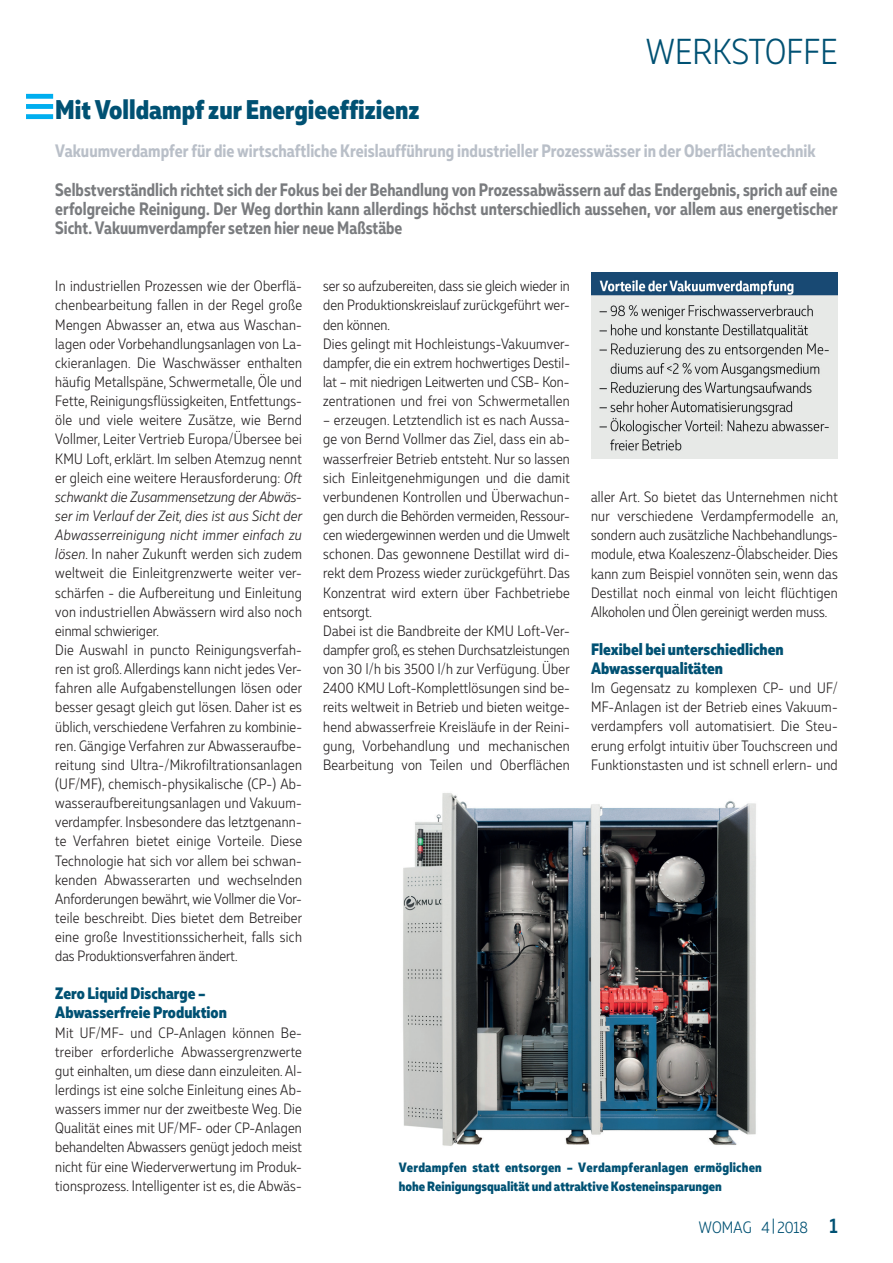
<style>
.page{position:relative;width:893px;height:1263px;background:#fff}
.page>*{position:absolute;margin:0;border:0;box-sizing:border-box;transform-origin:0 0}
.t1{font:300 36px "Muller Narrow";letter-spacing:.01em;color:#005173}
.t2{font:800 27px "Muller Narrow";color:#005173}
.t3{font:700 18px/19.2px "Muller Narrow";color:#7a7c7f;text-align:justify;scale:.94 1}
.t4{font:700 18px "Muller Narrow";color:#b9bfc8;scale:.96 1}
.t5{font:800 16.5px/19.2px "Muller Narrow";color:#005173}
.t6{font:300 16.5px "Muller Narrow";letter-spacing:.01em;color:#005173}
.t7{font:300 15px/19.2px "Muller Narrow";letter-spacing:.015em;color:#231f20}
.t8{font:800 13.5px/19.2px "Muller Narrow";color:#005173}
.s1{font-style:italic}
.s2{font-weight:500;font-size:21px}
</style>
<div class="page">
<div style="left:26px;top:94px;width:27px;height:5px;background:#00aeef"></div>
<div style="left:26px;top:114px;width:27px;height:5px;background:#00aeef"></div>
<div style="left:26px;top:104px;width:27px;height:5px;background:#00aeef"></div>
<img style="left:403px;top:793px;width:353px;height:353px">
<img style="left:591px;top:272px;width:247px;height:187px">
<h1 class="t1" style="left:646px;top:30px;width:193px">WERKSTOFFE</h1>
<h2 class="t2" style="left:55px;top:92px;width:366px">Mit Volldampf zur Energieeffizienz</h2>
<p class="t4" style="left:55px;top:140px;width:793px">Vakuumverdampfer für die wirtschaftliche Kreislaufführung industrieller Prozesswässer in der Oberflächentechnik</p>
<p class="t3" style="left:55px;top:180px;width:834px">Selbstverständlich richtet sich der Fokus bei der Behandlung von Prozessabwässern auf das Endergebnis, sprich auf eine erfolgreiche Reinigung. Der Weg dorthin kann allerdings höchst unterschiedlich aussehen, vor allem aus energetischer Sicht. Vakuumverdampfer setzen hier neue Maßstäbe</p>
<p class="t7" style="left:55px;top:276px;width:248px">In industriellen Prozessen wie der Oberflä&shy;chenbearbeitung fallen in der Regel große Mengen Abwasser an, etwa aus Waschan&shy;lagen oder Vorbehandlungsanlagen von La&shy;ckieranlagen. Die Waschwässer enthalten häufig Metallspäne, Schwermetalle, Öle und Fette, Reinigungsflüssigkeiten, Entfettungs&shy;öle und viele weitere Zusätze, wie Bernd Vollmer, Leiter Vertrieb Europa/Übersee bei KMU Loft, erklärt. Im selben Atemzug nennt er gleich eine weitere Herausforderung: <span class="s1">Oft schwankt die Zusammensetzung der Abwäs&shy;ser im Verlauf der Zeit, dies ist aus Sicht der Abwasserreinigung nicht immer einfach zu lösen</span>. In naher Zukunft werden sich zudem weltweit die Einleitgrenzwerte weiter ver&shy;schärfen - die Aufbereitung und Einleitung von industriellen Abwässern wird also noch einmal schwieriger.<br>Die Auswahl in puncto Reinigungsverfah&shy;ren ist groß. Allerdings kann nicht jedes Ver&shy;fahren alle Aufgabenstellungen lösen oder besser gesagt gleich gut lösen. Daher ist es üblich, verschiedene Verfahren zu kombinie&shy;ren. Gängige Verfahren zur Abwasseraufbe&shy;reitung sind Ultra-/Mikrofiltrationsanlagen (UF/MF), chemisch-physikalische (CP-) Ab&shy;wasseraufbereitungsanlagen und Vakuum&shy;verdampfer. Insbesondere das letztgenann&shy;te Verfahren bietet einige Vorteile. Diese Technologie hat sich vor allem bei schwan&shy;kenden Abwasserarten und wechselnden Anforderungen bewährt, wie Vollmer die Vor&shy;teile beschreibt. Dies bietet dem Betreiber eine große Investitionssicherheit, falls sich das Produktionsverfahren ändert.</p>
<p class="t5" style="left:55px;top:984px;width:173px">Zero Liquid Discharge –<br>Abwasserfreie Produktion</p>
<p class="t7" style="left:55px;top:1023px;width:248px;text-align:justify">Mit UF/MF- und CP-Anlagen können Be&shy;treiber erforderliche Abwassergrenzwerte gut einhalten, um diese dann einzuleiten. Al&shy;lerdings ist eine solche Einleitung eines Ab&shy;wassers immer nur der zweitbeste Weg. Die Qualität eines mit UF/MF- oder CP-Anlagen behandelten Abwassers genügt jedoch meist nicht für eine Wiederverwertung im Produk&shy;tionsprozess. Intelligenter ist es, die Abwäs-</p>
<p class="t7" style="left:323px;top:276px;width:248px">ser so aufzubereiten, dass sie gleich wieder in den Produktionskreislauf zurückgeführt wer&shy;den können.<br>Dies gelingt mit Hochleistungs-Vakuumver&shy;dampfer, die ein extrem hochwertiges Destil&shy;lat – mit niedrigen Leitwerten und CSB- Kon&shy;zentrationen und frei von Schwermetallen</p>
<p class="t7" style="left:323px;top:410px;width:248px">– erzeugen. Letztendlich ist es nach Aussa&shy;ge von Bernd Vollmer das Ziel, dass ein ab&shy;wasserfreier Betrieb entsteht. Nur so lassen sich Einleitgenehmigungen und die damit verbundenen Kontrollen und Überwachun&shy;gen durch die Behörden vermeiden, Ressour&shy;cen wiedergewinnen werden und die Umwelt schonen. Das gewonnene Destillat wird di&shy;rekt dem Prozess wieder zurückgeführt. Das Konzentrat wird extern über Fachbetriebe entsorgt.<br>Dabei ist die Bandbreite der KMU Loft-Ver&shy;dampfer groß, es stehen Durchsatzleistungen von 30 l/h bis 3500 l/h zur Verfügung. Über 2400 KMU Loft-Komplettlösungen sind be&shy;reits weltweit in Betrieb und bieten weitge&shy;hend abwasserfreie Kreisläufe in der Reini&shy;gung, Vorbehandlung und mechanischen Bearbeitung von Teilen und Oberflächen</p>
<p class="t7" style="left:591px;top:487px;width:249px;text-align:justify">aller Art. So bietet das Unternehmen nicht nur verschiedene Verdampfermodelle an, sondern auch zusätzliche Nachbehandlungs&shy;module, etwa Koaleszenz-Ölabscheider. Dies kann zum Beispiel vonnöten sein, wenn das Destillat noch einmal von leicht flüchtigen Alkoholen und Ölen gereinigt werden muss.</p>
<p class="t5" style="left:591px;top:640px;width:194px">Flexibel bei unterschiedlichen<br>Abwasserqualitäten</p>
<p class="t7" style="left:591px;top:678px;width:248px;text-align:justify">Im Gegensatz zu komplexen CP- und UF/ MF-Anlagen ist der Betrieb eines Vakuum&shy;verdampfers voll automatisiert. Die Steu&shy;erung erfolgt intuitiv über Touchscreen und Funktionstasten und ist schnell erlern- und</p>
<p class="t8" style="left:399px;top:1157px;width:365px">Verdampfen statt entsorgen – Verdampferanlagen ermöglichen hohe Reinigungsqualität und attraktive Kosteneinsparungen</p>
<p class="t6" style="left:699px;top:1217px;width:140px">WOMAG 4| 2018 <span class="s2">1</span></p>
</div>
